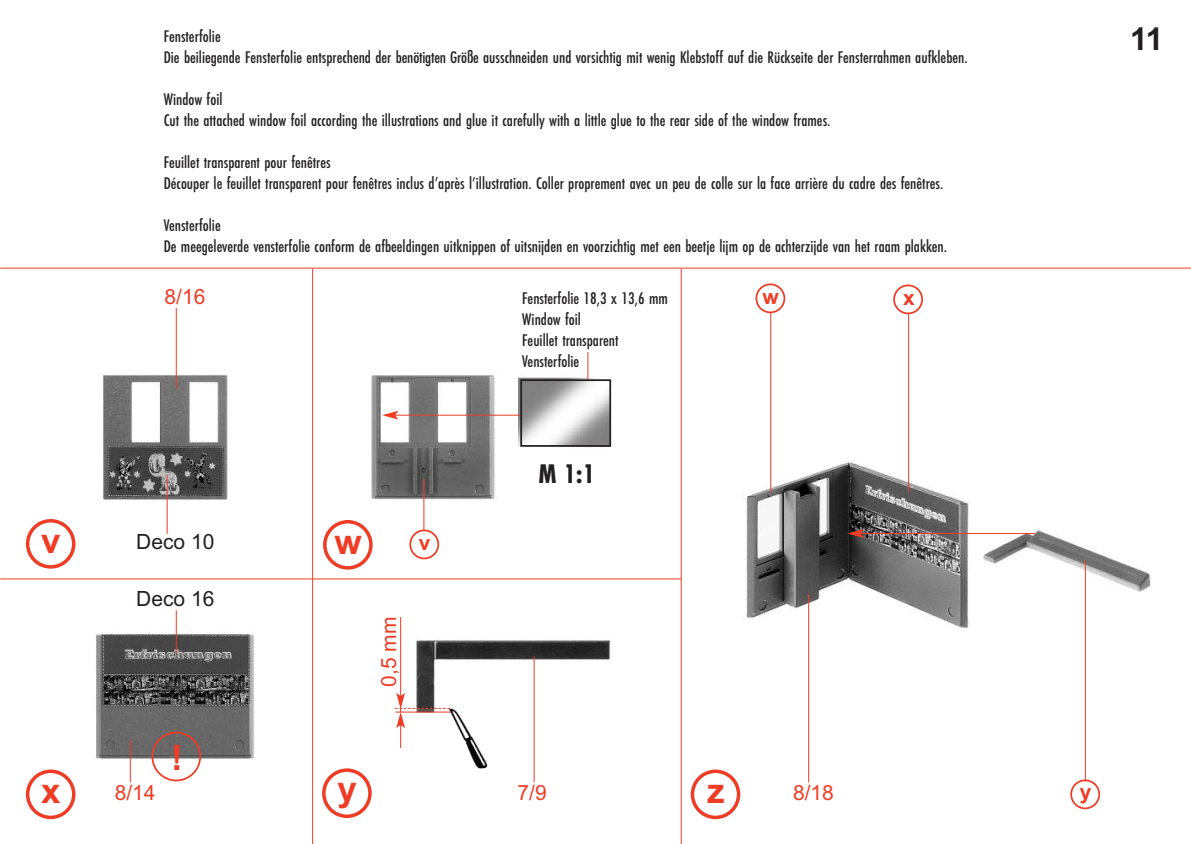
<style>
.page{position:relative;width:1191px;height:844px;background:#fff}
.page>*{position:absolute;margin:0;border:0;box-sizing:border-box;transform-origin:0 0}
.t1{font:700 35px "Arial";color:#ef3c25}
.t2{font:700 31.5px "Arial";color:#231f20}
.t3{font:28px "Futura EF Bold Con";color:#231f20}
.t4{font:21px "Arial";color:#ef3c25}
.t5{font:21px "Arial";color:#231f20}
.t6{font:700 21px "Arial";color:#ef3c25}
.t7{font:17.5px/21px "Futura EF Medium Con";color:#231f20}
</style>
<div class="page">
<img style="left:103px;top:372px;width:125px;height:129px">
<img style="left:371px;top:373px;width:241px;height:128px">
<img style="left:96px;top:631px;width:159px;height:129px">
<img style="left:416px;top:640px;width:195px;height:74px">
<div style="left:444px;top:703px;width:56px;height:74px;background:#fff"></div>
<img style="left:450px;top:708px;width:37px;height:60px">
<img style="left:746px;top:458px;width:405px;height:173px">
<hr style="left:167px;top:475px;width:1px;height:59px;background:#ef3c25">
<hr style="left:681px;top:268px;width:1px;height:575px;background:#ef3c25">
<hr style="left:312px;top:268px;width:1px;height:575px;background:#ef3c25">
<hr style="left:0;top:267px;width:1191px;height:1px;background:#ef3c25">
<hr style="left:0;top:578px;width:681px;height:1px;background:#ef3c25">
<hr style="left:176px;top:308px;width:1px;height:80px;background:#ef3c25">
<hr style="left:770px;top:313px;width:1px;height:179px;background:#ef3c25">
<hr style="left:908px;top:313px;width:1px;height:179px;background:#ef3c25">
<hr style="left:176px;top:610px;width:1px;height:42px;background:#ef3c25">
<hr style="left:130px;top:739px;width:1px;height:43px;background:#ef3c25">
<hr style="left:808px;top:594px;width:1px;height:188px;background:#ef3c25">
<hr style="left:1085px;top:561px;width:1px;height:220px;background:#ef3c25">
<hr style="left:533px;top:656px;width:1px;height:126px;background:#ef3c25">
<hr style="left:400px;top:617px;width:1px;height:78px;background:#ef3c25">
<svg style="left:395px;top:692px;width:55px;height:55px"></svg>
<hr style="left:423px;top:478px;width:1px;height:53px;background:#ef3c25">
<hr style="left:395px;top:414px;width:126px;height:1px;background:#ef3c25">
<svg style="left:382px;top:410px;width:16px;height:9px"></svg>
<hr style="left:860px;top:533px;width:175px;height:1px;background:#ef3c25">
<svg style="left:847px;top:529px;width:16px;height:8px"></svg>
<div style="left:520px;top:379px;width:91px;height:67px;border:2px solid #231f20"></div>
<svg style="left:26px;top:519px;width:49px;height:49px"></svg>
<svg style="left:323px;top:520px;width:50px;height:49px"></svg>
<svg style="left:26px;top:769px;width:49px;height:50px"></svg>
<svg style="left:322px;top:768px;width:50px;height:49px"></svg>
<svg style="left:690px;top:769px;width:50px;height:50px"></svg>
<svg style="left:409px;top:529px;width:30px;height:30px"></svg>
<svg style="left:755px;top:283px;width:30px;height:30px"></svg>
<svg style="left:893px;top:284px;width:30px;height:30px"></svg>
<svg style="left:1070px;top:779px;width:30px;height:30px"></svg>
<svg style="left:151px;top:731px;width:50px;height:50px"></svg>
<svg style="left:587px;top:352px;width:1px;height:27px"></svg>
<p class="t7" style="left:164px;top:26px;width:805px">Fensterfolie<br>Die beiliegende Fensterfolie entsprechend der benötigten Größe ausschneiden und vorsichtig mit wenig Klebstoff auf die Rückseite der Fensterrahmen aufkleben.</p>
<p class="t7" style="left:164px;top:89px;width:668px">Window foil<br>Cut the attached window foil according the illustrations and glue it carefully with a little glue to the rear side of the window frames.</p>
<p class="t7" style="left:164px;top:152px;width:781px">Feuillet transparent pour fenêtres<br>Découper le feuillet transparent pour fenêtres inclus d’après l’illustration. Coller proprement avec un peu de colle sur la face arrière du cadre des fenêtres.</p>
<p class="t7" style="left:164px;top:215px;width:785px">Vensterfolie<br>De meegeleverde vensterfolie conform de afbeeldingen uitknippen of uitsnijden en voorzichtig met een beetje lijm op de achterzijde van het raam plakken.</p>
<p class="t4" style="left:165px;top:284px;width:42px">8/16</p>
<p class="t5" style="left:136px;top:529px;width:80px">Deco 10</p>
<h1 class="t1" style="left:41px;top:520px;width:21px">v</h1>
<h1 class="t1" style="left:334px;top:521px;width:29px">w</h1>
<p class="t5" style="left:136px;top:586px;width:80px">Deco 16</p>
<p class="t4" style="left:377px;top:686px;width:72px;rotate:-90deg">0,5 mm</p>
<p class="t6" style="left:419px;top:530px;width:13px">v</p>
<h1 class="t1" style="left:171px;top:737px;width:13px">!</h1>
<p class="t7" style="left:522px;top:288px;width:147px">Fensterfolie 18,3 x 13,6 mm<br>Window foil<br>Feuillet transparent<br>Vensterfolie</p>
<h3 class="t3" style="left:538px;top:462px;width:58px">M 1:1</h3>
<p class="t6" style="left:762px;top:284px;width:18px">w</p>
<p class="t6" style="left:903px;top:285px;width:13px">x</p>
<h1 class="t1" style="left:41px;top:770px;width:21px">x</h1>
<h1 class="t1" style="left:337px;top:768px;width:21px">y</h1>
<h1 class="t1" style="left:707px;top:770px;width:19px">z</h1>
<p class="t4" style="left:115px;top:780px;width:42px">8/14</p>
<p class="t4" style="left:517px;top:780px;width:31px">7/9</p>
<p class="t4" style="left:793px;top:780px;width:42px">8/18</p>
<h2 class="t2" style="left:1130px;top:20px;width:35px">11</h2>
<p class="t6" style="left:1079px;top:778px;width:13px">y</p>
</div>
